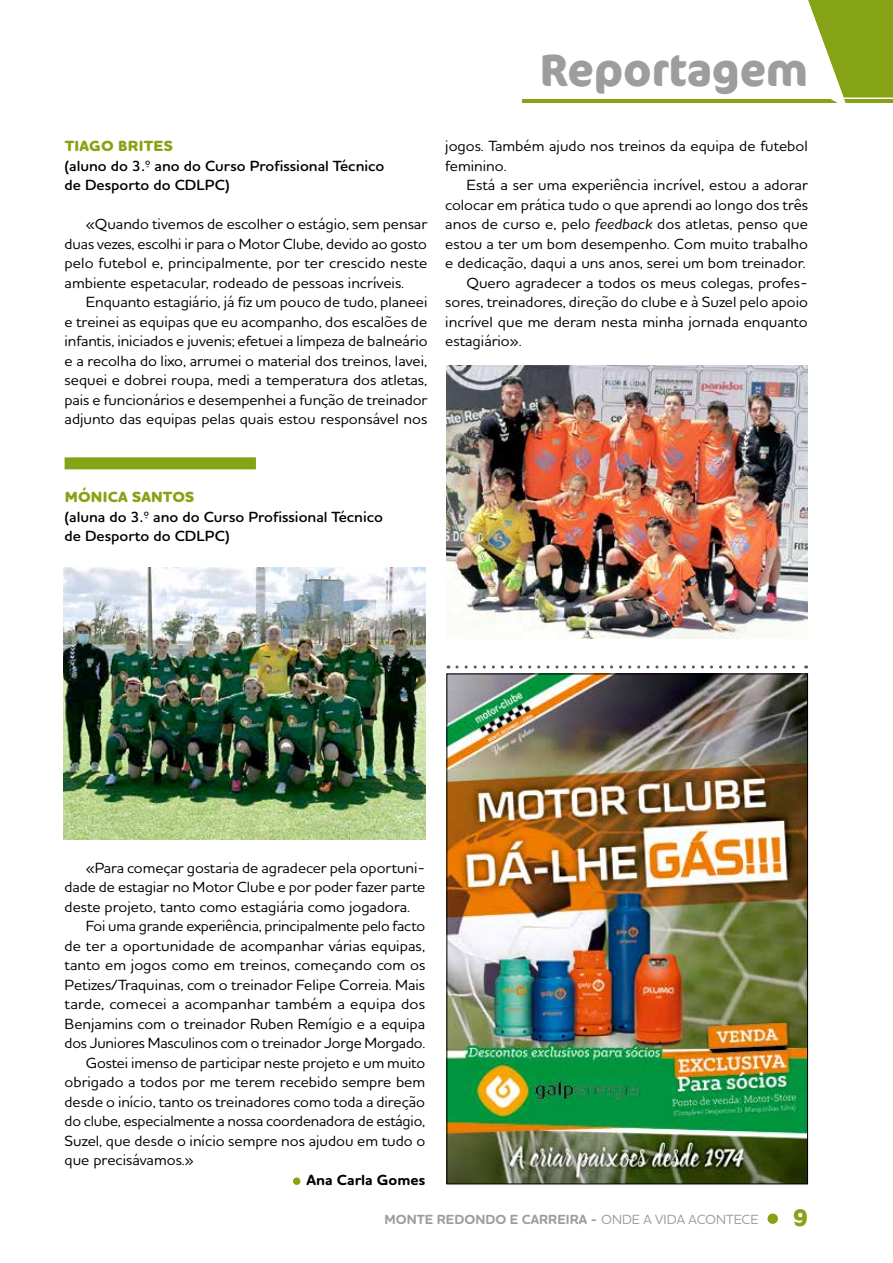
<style>
.page{position:relative;width:893px;height:1263px;background:#fff}
.page>*{position:absolute;margin:0;border:0;box-sizing:border-box;transform-origin:0 0}
.t1{font:700 45px "Cocon Pro";color:#9d9d9c;scale:.96 1}
.t2{font:700 24px "Cocon Pro";color:#86a315}
.t3{font:500 15px/19.5px "Houschka Rounded";color:#000;text-align:justify;scale:1.04 1}
.t4{font:500 15px "Houschka Rounded";color:#000}
.t5{font:500 15px "Houschka Rounded";color:#000;scale:1.05 1}
.t6{font:600 15px/19.5px "Houschka Rounded";color:#000;scale:1.04 1}
.t7{font:500 15px "Houschka Rounded";color:#000;scale:1.06 1}
.t8{font:800 15px "Houschka Rounded";letter-spacing:.015em;color:#86a315;scale:1.04 1}
.t9{font:700 15px "Houschka Rounded";color:#000;scale:1.04 1}
.t10{font:700 13.5px "Houschka Rounded";color:#9d9d9c}
.s1{font-style:italic}
.s2{font-weight:500}
</style>
<div class="page">
<div style="left:767px;top:1213px;width:11px;height:11px;background:#86a315;border-radius:50%"></div>
<svg style="left:522px;top:0;width:371px;height:103px"></svg>
<img style="left:448px;top:675px;width:358px;height:507px">
<svg style="left:457px;top:665px;width:350px;height:3px"></svg>
<div style="left:293px;top:1177px;width:7px;height:8px;background:#86a315;border-radius:50%"></div>
<img style="left:64px;top:567px;width:361px;height:273px">
<img style="left:446px;top:366px;width:362px;height:273px">
<div style="left:65px;top:457px;width:191px;height:12px;background:#86a315"></div>
<h1 class="t1" style="left:540px;top:39px;width:281px">Reportagem</h1>
<p class="t8" style="left:65px;top:137px;width:106px">TIAGO BRITES</p>
<p class="t6" style="left:65px;top:156px;width:309px">(aluno do 3.º ano do Curso Profissional Técnico de Desporto do CDLPC)</p>
<p class="t3" style="left:65px;top:214px;width:350px;text-indent:21px">«Quando tivemos de escolher o estágio, sem pensar duas vezes, escolhi ir para o Motor Clube, devido ao gosto pelo futebol e, principalmente, por ter crescido neste ambiente espetacular, rodeado de pessoas incríveis.</p>
<p class="t3" style="left:65px;top:292px;width:350px;text-indent:21px">Enquanto estagiário, já fiz um pouco de tudo, planeei e treinei as equipas que eu acompanho, dos escalões de infantis, iniciados e juvenis; efetuei a limpeza de balneário e a recolha do lixo, arrumei o material dos treinos, lavei, sequei e dobrei roupa, medi a temperatura dos atletas, pais e funcionários e desempenhei a função de treinador adjunto das equipas pelas quais estou responsável nos</p>
<p class="t3" style="left:445px;top:136px;width:350px">jogos. Também ajudo nos treinos da equipa de futebol feminino.</p>
<p class="t5" style="left:466px;top:175px;width:327px">Está a ser uma experiência incrível, estou a adorar</p>
<p class="t3" style="left:445px;top:194px;width:350px">colocar em prática tudo o que aprendi ao longo dos três</p>
<p class="t3" style="left:445px;top:214px;width:350px">anos de curso e, pelo <span class="s1">feedback</span> dos atletas, penso que</p>
<p class="t3" style="left:445px;top:233px;width:350px">estou a ter um bom desempenho. Com muito trabalho</p>
<p class="t3" style="left:445px;top:253px;width:348px">e dedicação, daqui a uns anos, serei um bom treinador.</p>
<p class="t3" style="left:466px;top:272px;width:330px">Quero agradecer a todos os meus colegas, profes-</p>
<p class="t3" style="left:445px;top:292px;width:350px">sores, treinadores, direção do clube e à Suzel pelo apoio</p>
<p class="t5" style="left:445px;top:312px;width:347px">incrível que me deram nesta minha jornada enquanto</p>
<p class="t3" style="left:445px;top:331px;width:75px">estagiário».</p>
<p class="t8" style="left:65px;top:488px;width:126px">MÓNICA SANTOS</p>
<p class="t6" style="left:65px;top:507px;width:308px">(aluna do 3.º ano do Curso Profissional Técnico de Desporto do CDLPC)</p>
<p class="t3" style="left:65px;top:857px;width:348px;text-indent:21px">«Para começar gostaria de agradecer pela oportuni&shy;dade de estagiar no Motor Clube e por poder fazer parte deste projeto, tanto como estagiária como jogadora.</p>
<p class="t4" style="left:86px;top:916px;width:341px">Foi uma grande experiência, principalmente pelo facto</p>
<p class="t5" style="left:65px;top:936px;width:345px">de ter a oportunidade de acompanhar várias equipas,</p>
<p class="t3" style="left:65px;top:955px;width:348px">tanto em jogos como em treinos, começando com os</p>
<p class="t3" style="left:65px;top:974px;width:348px">Petizes/Traquinas, com o treinador Felipe Correia. Mais</p>
<p class="t7" style="left:65px;top:994px;width:342px">tarde, comecei a acompanhar também a equipa dos</p>
<p class="t3" style="left:65px;top:1013px;width:348px">Benjamins com o treinador Ruben Remígio e a equipa</p>
<p class="t4" style="left:65px;top:1033px;width:362px">dos Juniores Masculinos com o treinador Jorge Morgado.</p>
<p class="t4" style="left:86px;top:1053px;width:341px">Gostei imenso de participar neste projeto e um muito</p>
<p class="t3" style="left:65px;top:1072px;width:348px">obrigado a todos por me terem recebido sempre bem</p>
<p class="t3" style="left:65px;top:1091px;width:348px">desde o início, tanto os treinadores como toda a direção</p>
<p class="t4" style="left:65px;top:1111px;width:362px">do clube, especialmente a nossa coordenadora de estágio,</p>
<p class="t3" style="left:65px;top:1130px;width:348px">Suzel, que desde o início sempre nos ajudou em tudo o</p>
<p class="t3" style="left:65px;top:1150px;width:126px">que precisávamos.»</p>
<p class="t9" style="left:307px;top:1170px;width:116px">Ana Carla Gomes</p>
<p class="t10" style="left:384px;top:1210px;width:376px">MONTE REDONDO E CARREIRA - <span class="s2">ONDE A VIDA ACONTECE</span></p>
<h2 class="t2" style="left:793px;top:1201px;width:16px">9</h2>
</div>
